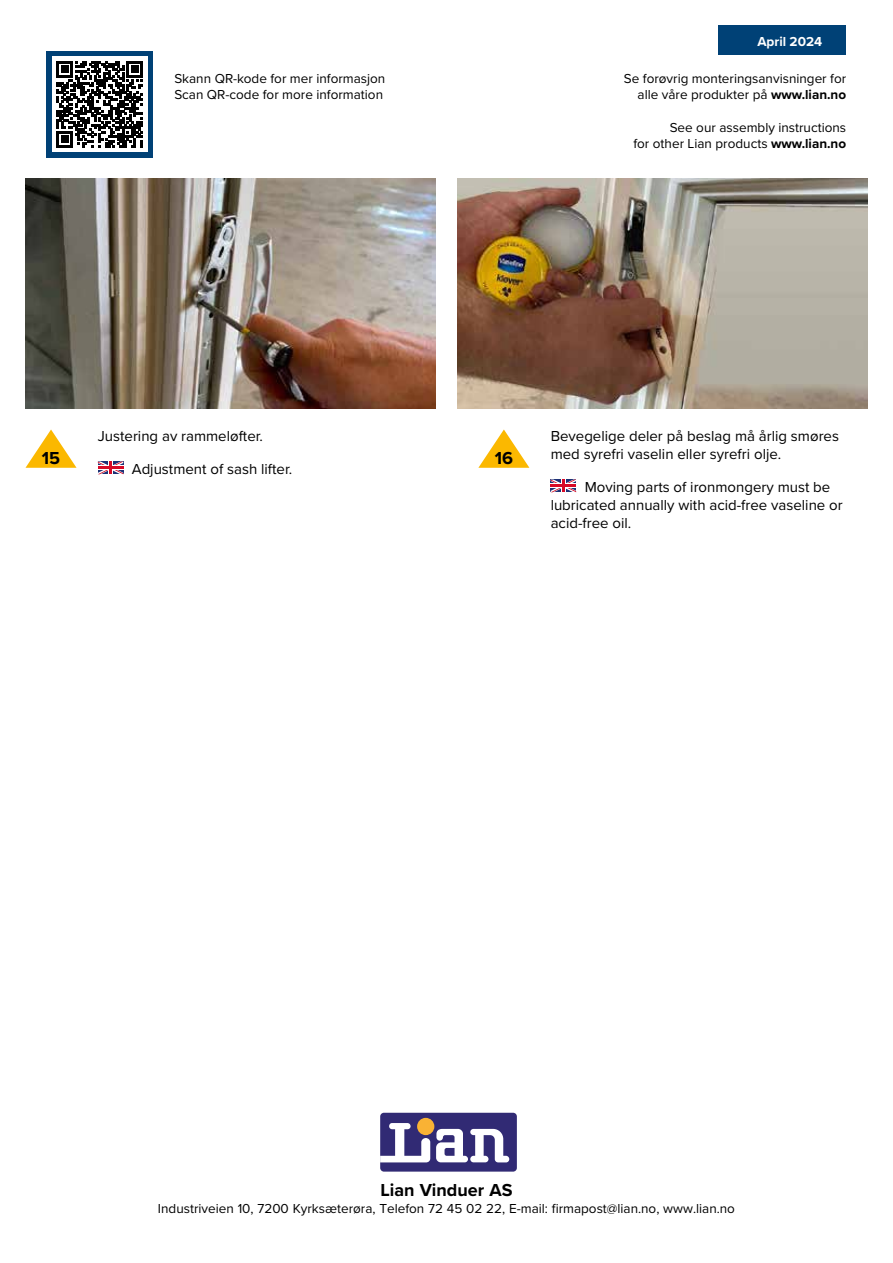
<style>
.page{position:relative;width:893px;height:1263px;background:#fff}
.page>*{position:absolute;margin:0;border:0;box-sizing:border-box;transform-origin:0 0}
.t1{font:700 18px "Proxima Nova";color:#000}
.t2{font:15px/18px "Proxima Nova";color:#000}
.t3{font:13.5px/16.2px "Proxima Nova";color:#000;text-align:right}
.t4{font:700 13.5px "Proxima Nova";color:#fff}
.s1{font-weight:700}
</style>
<div class="page">
<div style="left:719px;top:26px;width:127px;height:29px;background:#004176"></div>
<img style="left:26px;top:179px;width:410px;height:229px">
<img style="left:457px;top:179px;width:410px;height:229px">
<svg style="left:98px;top:461px;width:25px;height:13px"></svg>
<hr style="left:98px;top:467px;width:25px;height:2px;background:#d70926">
<svg style="left:551px;top:479px;width:25px;height:13px"></svg>
<hr style="left:551px;top:485px;width:25px;height:2px;background:#d70926">
<svg style="left:478px;top:429px;width:51px;height:39px"></svg>
<svg style="left:26px;top:429px;width:51px;height:39px"></svg>
<div style="left:47px;top:51px;width:106px;height:106px;background:#004176"></div>
<div style="left:52px;top:56px;width:96px;height:96px;background:#fff"></div>
<svg style="left:57px;top:61px;width:86px;height:86px"></svg>
<div style="left:380px;top:1113px;width:137px;height:58px;background:#312a74;border-radius:4px"></div>
<div style="left:417px;top:1118px;width:17px;height:17px;background:#f9b234;border-radius:50%"></div>
<svg style="left:436px;top:1129px;width:73px;height:33px"></svg>
<svg style="left:380px;top:1123px;width:50px;height:39px"></svg>
<p class="t3" style="left:174px;top:70px;width:213px;text-align:left">Skann QR-kode for mer informasjon<br>Scan QR-code for more information</p>
<p class="t4" style="left:757px;top:32px;width:66px">April 2024</p>
<p class="t3" style="left:624px;top:70px;width:224px">Se forøvrig monteringsanvisninger for alle våre produkter på <span class="s1">www.lian.no</span></p>
<p class="t3" style="left:633px;top:118px;width:214px">See our assembly instructions<br>for other Lian products <span class="s1">www.lian.no</span></p>
<p class="t2" style="left:98px;top:427px;width:167px">Justering av rammeløfter.</p>
<h1 class="t1" style="left:42px;top:444px;width:20px">15</h1>
<h1 class="t1" style="left:495px;top:444px;width:20px">16</h1>
<p class="t2" style="left:132px;top:460px;width:162px">Adjustment of sash lifter.</p>
<p class="t2" style="left:551px;top:427px;width:290px">Bevegelige deler på beslag må årlig smøres med syrefri vaselin eller syrefri olje.</p>
<p class="t2" style="left:551px;top:478px;width:294px;text-indent:34px">Moving parts of ironmongery must be lubricated annually with acid-free vaseline or acid-free oil.</p>
<h1 class="t1" style="left:380px;top:1176px;width:134px">Lian Vinduer AS</h1>
<p class="t3" style="left:158px;top:1199px;width:579px">Industriveien 10, 7200 Kyrksæterøra, Telefon 72 45 02 22, E-mail: firmapost@lian.no, www.lian.no</p>
</div>
